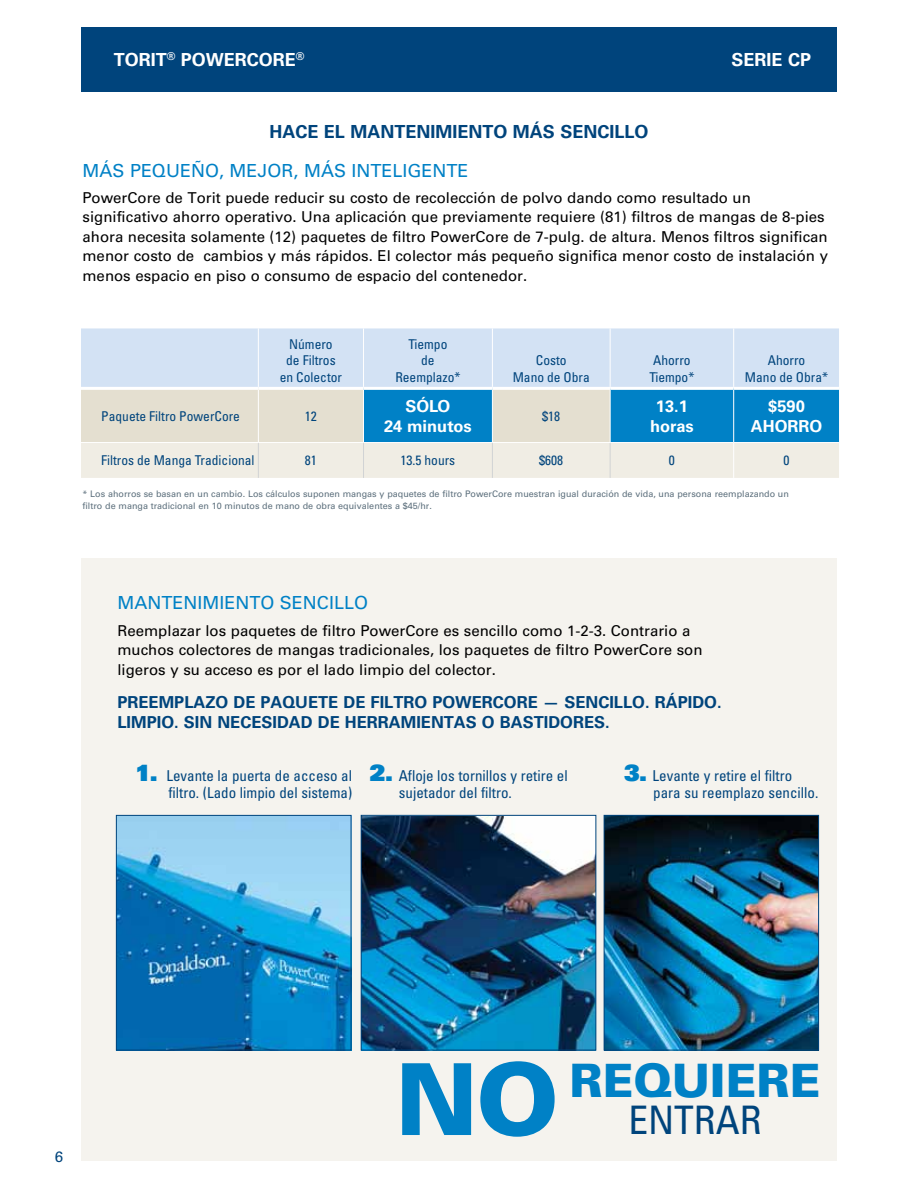
<style>
.page{position:relative;width:918px;height:1188px;background:#fff}
.page>*{position:absolute;margin:0;border:0;box-sizing:border-box;transform-origin:0 0}
.t1{font:900 46.05px "Univers LT Std";color:#0081c6}
.t2{font:condensed 39.3px "Univers LT Std";color:#00447c}
.t3{font:18px "Univers LT Std";color:#0081c6}
.t4{font:700 18px "Univers LT Std";color:#00447c}
.t5{font:700 18px "Univers LT Std";color:#fff}
.t6{font:700 16.5px/19.8px "Univers LT Std";color:#00447c}
.t7{font:700 16.5px/19.8px "Univers LT Std";color:#fff;text-align:center}
.t8{font:15px/19.5px "Univers LT Std";color:#000}
.t9{font:condensed 15px/16.5px "Univers LT Std";color:#00447c}
.t10{font:15px "Univers LT Std";color:#00447c}
.t11{font:condensed 13.5px/16.2px "Univers LT Std";color:#00447c;text-align:center}
.t12{font:9px/12px "Univers LT Std";color:#5c6f7c}
.s1{font-family:"Univers LT Std X Black";font-stretch:normal;font-size:22.5px;color:#0081c6}
.s2{font-size:99.45px}
</style>
<div class="page">
<div style="left:81px;top:27px;width:756px;height:65px;background:#00447c"></div>
<div style="left:81px;top:558px;width:756px;height:603px;background:#f5f3ee"></div>
<div style="left:81px;top:328px;width:758px;height:59px;background:#d3e2f4"></div>
<svg style="left:81px;top:390px;width:758px;height:88px;background:#a8cad5"></svg>
<hr style="left:258px;top:443px;width:1px;height:35px;background:#d1d3d4">
<hr style="left:363px;top:443px;width:1px;height:35px;background:#d1d3d4">
<hr style="left:492px;top:443px;width:1px;height:35px;background:#d1d3d4">
<hr style="left:610px;top:443px;width:1px;height:35px;background:#d1d3d4">
<hr style="left:258px;top:328px;width:1px;height:59px;background:#fff">
<hr style="left:363px;top:328px;width:1px;height:59px;background:#fff">
<hr style="left:492px;top:328px;width:1px;height:59px;background:#fff">
<hr style="left:610px;top:328px;width:1px;height:59px;background:#fff">
<hr style="left:733px;top:328px;width:1px;height:59px;background:#fff">
<hr style="left:258px;top:390px;width:1px;height:52px;background:#fff">
<hr style="left:363px;top:390px;width:1px;height:52px;background:#fff">
<hr style="left:492px;top:390px;width:1px;height:52px;background:#fff">
<hr style="left:610px;top:390px;width:1px;height:52px;background:#fff">
<hr style="left:733px;top:390px;width:1px;height:52px;background:#fff">
<hr style="left:81px;top:442px;width:177px;height:1px;background:#fff">
<hr style="left:258px;top:442px;width:106px;height:1px;background:#fff">
<hr style="left:364px;top:442px;width:128px;height:1px;background:#fff">
<hr style="left:492px;top:442px;width:118px;height:1px;background:#fff">
<hr style="left:610px;top:442px;width:124px;height:1px;background:#fff">
<hr style="left:734px;top:442px;width:105px;height:1px;background:#fff">
<hr style="left:733px;top:443px;width:1px;height:35px;background:#fff">
<img style="left:363px;top:817px;width:231px;height:231px">
<div style="left:361px;top:815px;width:235px;height:235px;border:1px solid #00447c"></div>
<img style="left:606px;top:817px;width:211px;height:231px">
<div style="left:604px;top:815px;width:215px;height:235px;border:1px solid #00447c"></div>
<img style="left:118px;top:817px;width:231px;height:231px">
<div style="left:116px;top:815px;width:235px;height:235px;border:1px solid #00447c"></div>
<p class="t5" style="left:114px;top:49px;width:192px">TORIT<sup>®</sup> POWERCORE<sup>®</sup></p>
<p class="t5" style="left:732px;top:49px;width:81px">SERIE CP</p>
<p class="t4" style="left:269px;top:121px;width:381px">HACE EL MANTENIMIENTO MÁS SENCILLO</p>
<p class="t3" style="left:82px;top:160px;width:388px">MÁS PEQUEÑO, MEJOR, MÁS INTELIGENTE</p>
<p class="t8" style="left:82px;top:188px;width:747px">PowerCore de Torit puede reducir su costo de recolección de polvo dando como resultado un significativo ahorro operativo. Una aplicación que previamente requiere (81) filtros de mangas de 8-pies ahora necesita solamente (12) paquetes de filtro PowerCore de 7-pulg. de altura. Menos filtros significan menor costo de cambios y más rápidos. El colector más pequeño significa menor costo de instalación y menos espacio en piso o consumo de espacio del contenedor.</p>
<p class="t11" style="left:280px;top:336px;width:64px">Número<br>de Filtros en Colector</p>
<p class="t11" style="left:395px;top:336px;width:67px">Tiempo<br>de<br>Reemplazo*</p>
<p class="t11" style="left:101px;top:408px;width:140px">Paquete Filtro PowerCore</p>
<p class="t11" style="left:305px;top:408px;width:13px">12</p>
<p class="t7" style="left:384px;top:397px;width:89px">SÓLO<br>24 minutos</p>
<p class="t11" style="left:513px;top:352px;width:79px">Costo<br>Mano de Obra</p>
<p class="t11" style="left:649px;top:352px;width:46px;text-align:left">Ahorro<br>Tiempo*</p>
<p class="t11" style="left:745px;top:352px;width:85px">Ahorro<br>Mano de Obra*</p>
<p class="t11" style="left:542px;top:408px;width:19px">$18</p>
<p class="t7" style="left:650px;top:397px;width:45px">13.1 horas</p>
<p class="t7" style="left:751px;top:397px;width:73px">$590<br>AHORRO</p>
<p class="t11" style="left:101px;top:452px;width:155px">Filtros de Manga Tradicional</p>
<p class="t11" style="left:305px;top:452px;width:13px">81</p>
<p class="t11" style="left:401px;top:452px;width:56px">13.5 hours</p>
<p class="t11" style="left:539px;top:452px;width:25px">$608</p>
<p class="t11" style="left:669px;top:452px;width:7px">0</p>
<p class="t11" style="left:784px;top:452px;width:7px">0</p>
<p class="t12" style="left:82px;top:488px;width:708px">* Los ahorros se basan en un cambio. Los cálculos suponen mangas y paquetes de filtro PowerCore muestran igual duración de vida, una persona reemplazando un filtro de manga tradicional en 10 minutos de mano de obra equivalentes a $45/hr.</p>
<p class="t3" style="left:117px;top:592px;width:252px">MANTENIMIENTO SENCILLO</p>
<p class="t8" style="left:117px;top:621px;width:587px">Reemplazar los paquetes de filtro PowerCore es sencillo como 1-2-3. Contrario a muchos colectores de mangas tradicionales, los paquetes de filtro PowerCore son ligeros y su acceso es por el lado limpio del colector.</p>
<p class="t6" style="left:117px;top:692px;width:606px">PREEMPLAZO DE PAQUETE DE FILTRO POWERCORE — SENCILLO. RÁPIDO.<br>LIMPIO. SIN NECESIDAD DE HERRAMIENTAS O BASTIDORES.</p>
<p class="t9" style="left:135px;top:768px;width:218px;text-align:right"><span class="s1">1.</span> Levante la puerta de acceso al filtro. (Lado limpio del sistema)</p>
<p class="t9" style="left:399px;top:768px;width:170px;text-indent:-29px"><span class="s1">2.</span> Afloje los tornillos y retire el sujetador del filtro.</p>
<p class="t9" style="left:653px;top:768px;width:167px;text-indent:-29px"><span class="s1">3.</span> Levante y retire el filtro para su reemplazo sencillo.</p>
<p class="t10" style="left:55px;top:1148px;width:10px">6</p>
<h1 class="t1" style="left:396px;top:1052px;width:206px"><span class="s2">NO</span>REQUIERE</h1>
<h2 class="t2" style="left:628px;top:1095px;width:69px">entrar</h2>
</div>
